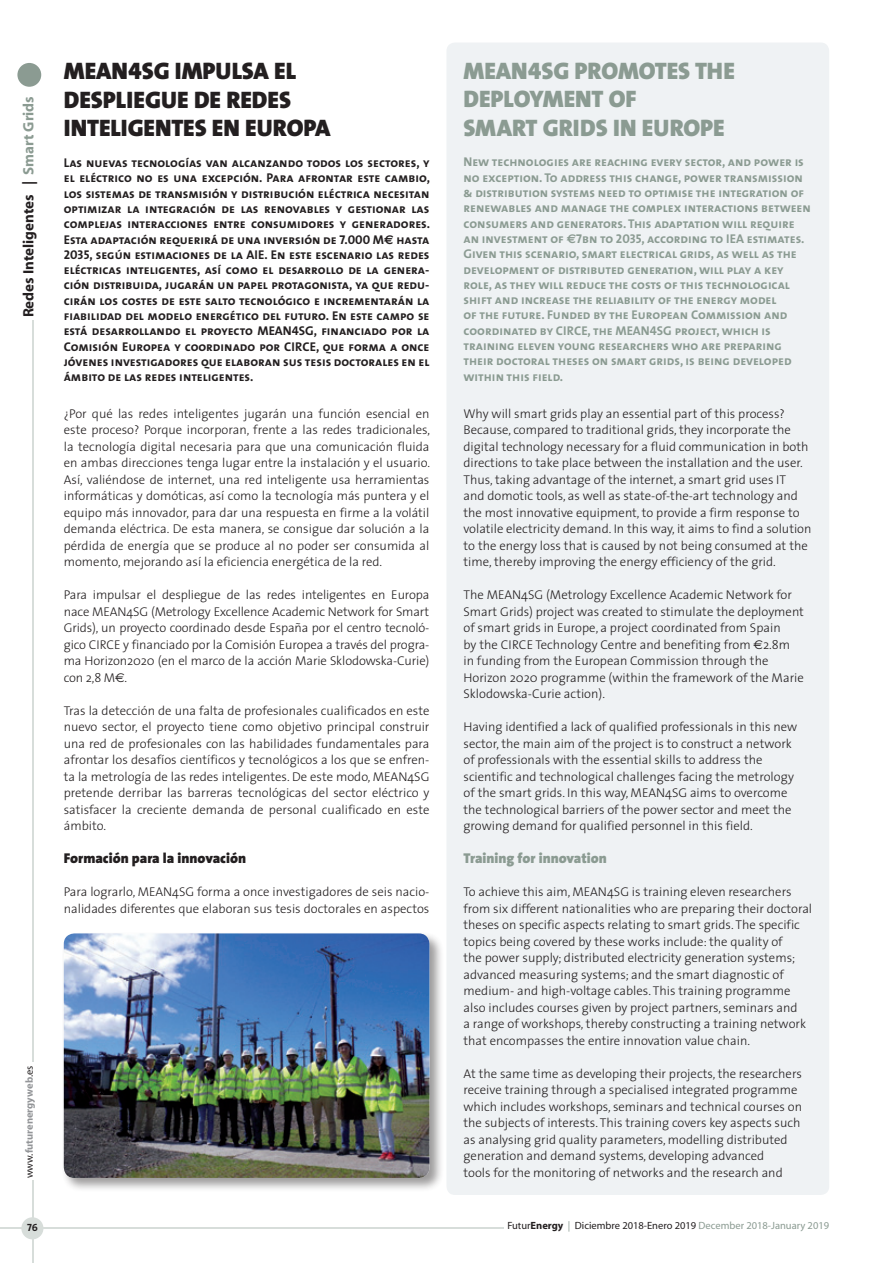
<style>
.page{position:relative;width:893px;height:1263px;background:#fff}
.page>*{position:absolute;margin:0;border:0;box-sizing:border-box;transform-origin:0 0}
.t1{font:24px/28.8px "The Sans Black Caps";color:#231f20}
.t2{font:24px/28.5px "The Sans Black Caps";color:#8b9b92}
.t3{font:700 15px "Myriad";color:#231f20}
.t4{font:900 14.25px "The Sans";color:#231f20}
.t5{font:900 14.25px "The Sans";color:#8b9b92}
.t6{font:300 12.75px/16.5px "The Sans";color:#231f20}
.t7{font:12.75px/15.3px "The Sans Bold Caps";color:#231f20;text-align:justify}
.t8{font:12.75px/15.3px "The Sans Bold Caps";color:#8b9b92}
.t9{font:10.5px "Myriad";color:#231f20}
.t10{font:700 10.5px "Myriad";color:#939598}
.t11{font:10.5px "The Sans Bold Caps";color:#231f20}
.s1{color:#8b9b92}
.s2{font-family:"Euro Sans";font-weight:700}
.s3{font-family:"Euro Sans";font-weight:400}
.s4{font-weight:400;color:#231f20}
.s5{font-weight:700}
</style>
<div class="page">
<hr style="left:0;top:1228px;width:504px;height:1px;background:#d7ddda">
<hr style="left:32px;top:1180px;width:1px;height:83px;background:#d7ddda">
<div style="left:21px;top:1217px;width:22px;height:22px;background:#d7ddda;border-radius:50%"></div>
<hr style="left:32px;top:320px;width:1px;height:742px;background:#d7ddda">
<div style="left:17px;top:63px;width:24px;height:24px;background:#8b9b92;border-radius:50%"></div>
<div style="left:446px;top:43px;width:383px;height:1152px;background:#eff2f4;border-radius:9px"></div>
<div style="left:61px;top:931px;width:383px;height:261px;background:#231f20;opacity:.45"></div>
<img style="left:64px;top:933px;width:365px;height:245px">
<p class="t3" style="left:21px;top:317px;width:223px;rotate:-90deg">Redes Inteligentes | <span class="s1">Smart Grids</span></p>
<h1 class="t1" style="left:64px;top:56px;width:268px">MEAN4SG IMPULSA EL<br>DESPLIEGUE DE REDES<br>INTELIGENTES EN EUROPA</h1>
<p class="t7" style="left:64px;top:155px;width:368px">Las nuevas tecnologías van alcanzando todos los sectores, y el eléctrico no es una excepción. Para afrontar este cambio, los sistemas de transmisión y distribución eléctrica necesitan optimizar la integración de las renovables y gestionar las complejas interacciones entre consumidores y generadores.<br>Esta adaptación requerirá de una inversión de 7.000 M<span class="s2">€</span> hasta 2035, según estimaciones de la AIE. En este escenario las redes eléctricas inteligentes, así como el desarrollo de la genera&shy;ción distribuida, jugarán un papel protagonista, ya que redu&shy;cirán los costes de este salto tecnológico e incrementarán la fiabilidad del modelo energético del futuro. En este campo se está desarrollando el proyecto MEAN4SG, financiado por la Comisión Europea y coordinado por CIRCE, que forma a once jóvenes investigadores que elaboran sus tesis doctorales en el ámbito de las redes inteligentes.</p>
<p class="t6" style="left:64px;top:405px;width:368px;text-align:justify">¿Por qué las redes inteligentes jugarán una función esencial en este proceso? Porque incorporan, frente a las redes tradicionales, la tecnología digital necesaria para que una comunicación fluida en ambas direcciones tenga lugar entre la instalación y el usuario.<br>Así, valiéndose de internet, una red inteligente usa herramientas informáticas y domóticas, así como la tecnología más puntera y el equipo más innovador, para dar una respuesta en firme a la volátil demanda eléctrica. De esta manera, se consigue dar solución a la pérdida de energía que se produce al no poder ser consumida al momento, mejorando así la eficiencia energética de la red.</p>
<p class="t6" style="left:64px;top:586px;width:367px;text-align:justify">Para impulsar el despliegue de las redes inteligentes en Europa nace MEAN4SG (Metrology Excellence Academic Network for Smart Grids), un proyecto coordinado desde España por el centro tecnoló&shy;gico CIRCE y financiado por la Comisión Europea a través del progra&shy;ma Horizon2020 (en el marco de la acción Marie Sklodowska-Curie) con 2,8 M<span class="s3">€</span>.</p>
<p class="t6" style="left:64px;top:702px;width:367px;text-align:justify">Tras la detección de una falta de profesionales cualificados en este nuevo sector, el proyecto tiene como objetivo principal construir una red de profesionales con las habilidades fundamentales para afrontar los desafíos científicos y tecnológicos a los que se enfren&shy;ta la metrología de las redes inteligentes. De este modo, MEAN4SG pretende derribar las barreras tecnológicas del sector eléctrico y satisfacer la creciente demanda de personal cualificado en este ámbito.</p>
<p class="t4" style="left:64px;top:846px;width:184px">Formación para la innovación</p>
<p class="t6" style="left:64px;top:883px;width:367px">Para lograrlo, MEAN4SG forma a once investigadores de seis nacio&shy;nalidades diferentes que elaboran sus tesis doctorales en aspectos</p>
<p class="t10" style="left:24px;top:1178px;width:114px;rotate:-90deg"><span class="s4">www.</span>futurenergyweb<span class="s4">.es</span></p>
<h1 class="t2" style="left:463px;top:56px;width:273px">MEAN4SG PROMOTES THE<br>DEPLOYMENT OF<br>SMART GRIDS IN EUROPE</h1>
<p class="t8" style="left:463px;top:154px;width:349px">New technologies are reaching every sector, and power is no exception. To address this change, power transmission &amp; distribution systems need to optimise the integration of renewables and manage the complex interactions between consumers and generators. This adaptation will require an investment of <span class="s2">€</span>7bn to 2035, according to IEA estimates.<br>Given this scenario, smart electrical grids, as well as the development of distributed generation, will play a key role, as they will reduce the costs of this technological shift and increase the reliability of the energy model<br>of the future. Funded by the European Commission and coordinated by CIRCE, the MEAN4SG project, which is training eleven young researchers who are preparing their doctoral theses on smart grids, is being developed within this field.</p>
<p class="t6" style="left:463px;top:405px;width:350px">Why will smart grids play an essential part of this process?<br>Because, compared to traditional grids, they incorporate the digital technology necessary for a fluid communication in both directions to take place between the installation and the user.<br>Thus, taking advantage of the internet, a smart grid uses IT<br>and domotic tools, as well as state-of-the-art technology and the most innovative equipment, to provide a firm response to volatile electricity demand. In this way, it aims to find a solution to the energy loss that is caused by not being consumed at the time, thereby improving the energy efficiency of the grid.</p>
<p class="t6" style="left:463px;top:586px;width:342px">The MEAN4SG (Metrology Excellence Academic Network for Smart Grids) project was created to stimulate the deployment of smart grids in Europe, a project coordinated from Spain<br>by the CIRCE Technology Centre and benefiting from <span class="s3">€</span>2.8m in funding from the European Commission through the Horizon 2020 programme (within the framework of the Marie Sklodowska-Curie action).</p>
<p class="t6" style="left:463px;top:718px;width:335px">Having identified a lack of qualified professionals in this new sector, the main aim of the project is to construct a network of professionals with the essential skills to address the scientific and technological challenges facing the metrology of the smart grids. In this way, MEAN4SG aims to overcome the technological barriers of the power sector and meet the growing demand for qualified personnel in this field.</p>
<p class="t5" style="left:463px;top:846px;width:145px">Training for innovation</p>
<p class="t6" style="left:463px;top:883px;width:350px">To achieve this aim, MEAN4SG is training eleven researchers from six different nationalities who are preparing their doctoral theses on specific aspects relating to smart grids. The specific topics being covered by these works include: the quality of<br>the power supply; distributed electricity generation systems; advanced measuring systems; and the smart diagnostic of medium- and high-voltage cables. This training programme also includes courses given by project partners, seminars and<br>a range of workshops, thereby constructing a training network that encompasses the entire innovation value chain.</p>
<p class="t6" style="left:463px;top:1065px;width:340px">At the same time as developing their projects, the researchers receive training through a specialised integrated programme which includes workshops, seminars and technical courses on the subjects of interests. This training covers key aspects such as analysing grid quality parameters, modelling distributed generation and demand systems, developing advanced<br>tools for the monitoring of networks and the research and</p>
<p class="t11" style="left:27px;top:1219px;width:12px">76</p>
<p class="t9" style="left:507px;top:1220px;width:323px">Futur<span class="s5">Energy</span> <span class="s1">|</span> Diciembre 2018-Enero 2019 <span class="s1">December 2018-January 2019</span></p>
</div>
